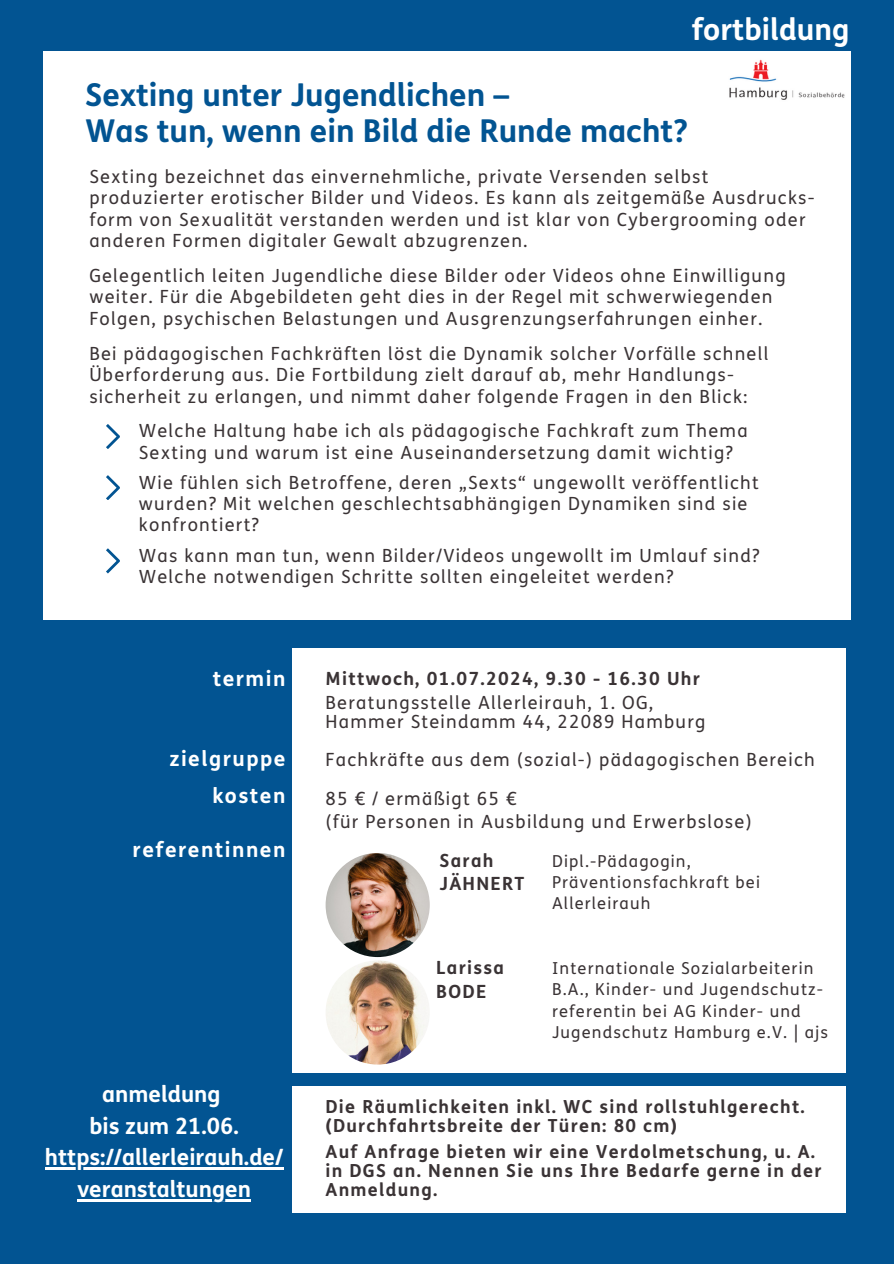
<style>
.page{position:relative;width:894px;height:1264px;background:#fff}
.page>*{position:absolute;margin:0;border:0;box-sizing:border-box;transform-origin:0 0}
.t1{font:700 31.5px/36px "FS Me";color:#025492}
.t2{font:700 30px "FS Me";color:#fff}
.t3{font:700 22.5px/31.5px "FS Me";color:#fff;text-align:center}
.t4{font:700 21px "FS Me";letter-spacing:.07em;color:#fff}
.t5{font:18.15px/21.3px "FS Me";letter-spacing:.07em;color:#3a3335}
.t6{font:700 18.15px/23.7px "FS Me";letter-spacing:.07em;color:#3a3335}
.t7{font:700 18px/19.2px "FS Me";letter-spacing:.07em;color:#3a3335}
.t8{font:16.5px/21.3px "FS Me";letter-spacing:.07em;color:#3a3335}
</style>
<div class="page">
<div style="left:0;top:0;width:893px;height:1263px;background:#025492"></div>
<div style="left:293px;top:648px;width:552px;height:425px;background:#fff"></div>
<div style="left:43px;top:51px;width:807px;height:569px;background:#fff"></div>
<img style="left:325px;top:853px;width:104px;height:104px;border-radius:50%">
<svg style="left:106px;top:424px;width:14px;height:24px"></svg>
<svg style="left:106px;top:475px;width:14px;height:25px"></svg>
<svg style="left:106px;top:548px;width:14px;height:25px"></svg>
<img style="left:325px;top:960px;width:104px;height:104px;border-radius:50%">
<div style="left:293px;top:1086px;width:552px;height:126px;background:#fff"></div>
<img style="left:729px;top:59px;width:116px;height:41px">
<hr style="left:45px;top:1167px;width:238px;height:2px;background:#fff">
<hr style="left:77px;top:1198px;width:174px;height:3px;background:#fff">
<h2 class="t2" style="left:691px;top:18px;width:159px">fortbildung</h2>
<p class="t1" style="left:85px;top:80px;width:604px">Sexting unter Jugendlichen –<br>Was tun, wenn ein Bild die Runde macht?</p>
<p class="t5" style="left:89px;top:168px;width:726px">Sexting bezeichnet das einvernehmliche, private Versenden selbst produzierter erotischer Bilder und Videos. Es kann als zeitgemäße Ausdrucks&shy;form von Sexualität verstanden werden und ist klar von Cybergrooming oder anderen Formen digitaler Gewalt abzugrenzen.</p>
<p class="t5" style="left:89px;top:267px;width:697px">Gelegentlich leiten Jugendliche diese Bilder oder Videos ohne Einwilligung weiter. Für die Abgebildeten geht dies in der Regel mit schwerwiegenden<br>Folgen, psychischen Belastungen und Ausgrenzungserfahrungen einher.</p>
<p class="t5" style="left:89px;top:344px;width:680px">Bei pädagogischen Fachkräften löst die Dynamik solcher Vorfälle schnell<br>Überforderung aus. Die Fortbildung zielt darauf ab, mehr Handlungs&shy;sicherheit zu erlangen, und nimmt daher folgende Fragen in den Blick:</p>
<h3 class="t5" style="left:139px;top:422px;width:610px">Welche Haltung habe ich als pädagogische Fachkraft zum Thema<br>Sexting und warum ist eine Auseinandersetzung damit wichtig?</h3>
<h3 class="t5" style="left:139px;top:473px;width:621px">Wie fühlen sich Betroffene, deren „Sexts“ ungewollt veröffentlicht wurden? Mit welchen geschlechtsabhängigen Dynamiken sind sie konfrontiert?</h3>
<p class="t5" style="left:139px;top:546px;width:622px">Was kann man tun, wenn Bilder/Videos ungewollt im Umlauf sind?</p>
<p class="t5" style="left:139px;top:568px;width:536px">Welche notwendigen Schritte sollten eingeleitet werden?</p>
<h2 class="t4" style="left:213px;top:670px;width:74px">termin</h2>
<h2 class="t6" style="left:325px;top:668px;width:376px">Mittwoch, 01.07.2024, 9.30 - 16.30 Uhr</h2>
<p class="t5" style="left:325px;top:694px;width:329px">Beratungsstelle Allerleirauh, 1. OG,</p>
<p class="t5" style="left:325px;top:713px;width:381px">Hammer Steindamm 44, 22089 Hamburg</p>
<p class="t4" style="left:169px;top:750px;width:117px">zielgruppe</p>
<p class="t5" style="left:325px;top:751px;width:490px">Fachkräfte aus dem (sozial-) pädagogischen Bereich</p>
<p class="t4" style="left:212px;top:787px;width:75px">kosten</p>
<p class="t5" style="left:325px;top:789px;width:192px">85 € / ermäßigt 65 €</p>
<p class="t5" style="left:325px;top:813px;width:427px">(für Personen in Ausbildung und Erwerbslose)</p>
<h2 class="t4" style="left:133px;top:841px;width:154px">referentinnen</h2>
<h3 class="t3" style="left:89px;top:1080px;width:151px">anmeldung bis zum 21.06.</h3>
<p class="t3" style="left:45px;top:1143px;width:240px">https://allerleirauh.de/</p>
<p class="t3" style="left:77px;top:1175px;width:175px">veranstaltungen</p>
<h1 class="t6" style="left:439px;top:850px;width:86px">Sarah<br>JÄHNERT</h1>
<p class="t6" style="left:436px;top:957px;width:69px">Larissa<br>BODE</p>
<p class="t8" style="left:552px;top:851px;width:209px">Dipl.-Pädagogin,<br>Präventionsfachkraft bei<br>Allerleirauh</p>
<p class="t8" style="left:552px;top:959px;width:277px">Internationale Sozialarbeiterin<br>B.A., Kinder- und Jugendschutz&shy;referentin bei AG Kinder- und<br>Jugendschutz Hamburg e.V. | ajs</p>
<h2 class="t7" style="left:325px;top:1099px;width:480px">Die Räumlichkeiten inkl. WC sind rollstuhlgerecht. (Durchfahrtsbreite der Türen: 80 cm)</h2>
<h3 class="t7" style="left:325px;top:1144px;width:497px">Auf Anfrage bieten wir eine Verdolmetschung, u. A. in DGS an. Nennen Sie uns Ihre Bedarfe gerne in der<br>Anmeldung.</h3>
</div>
